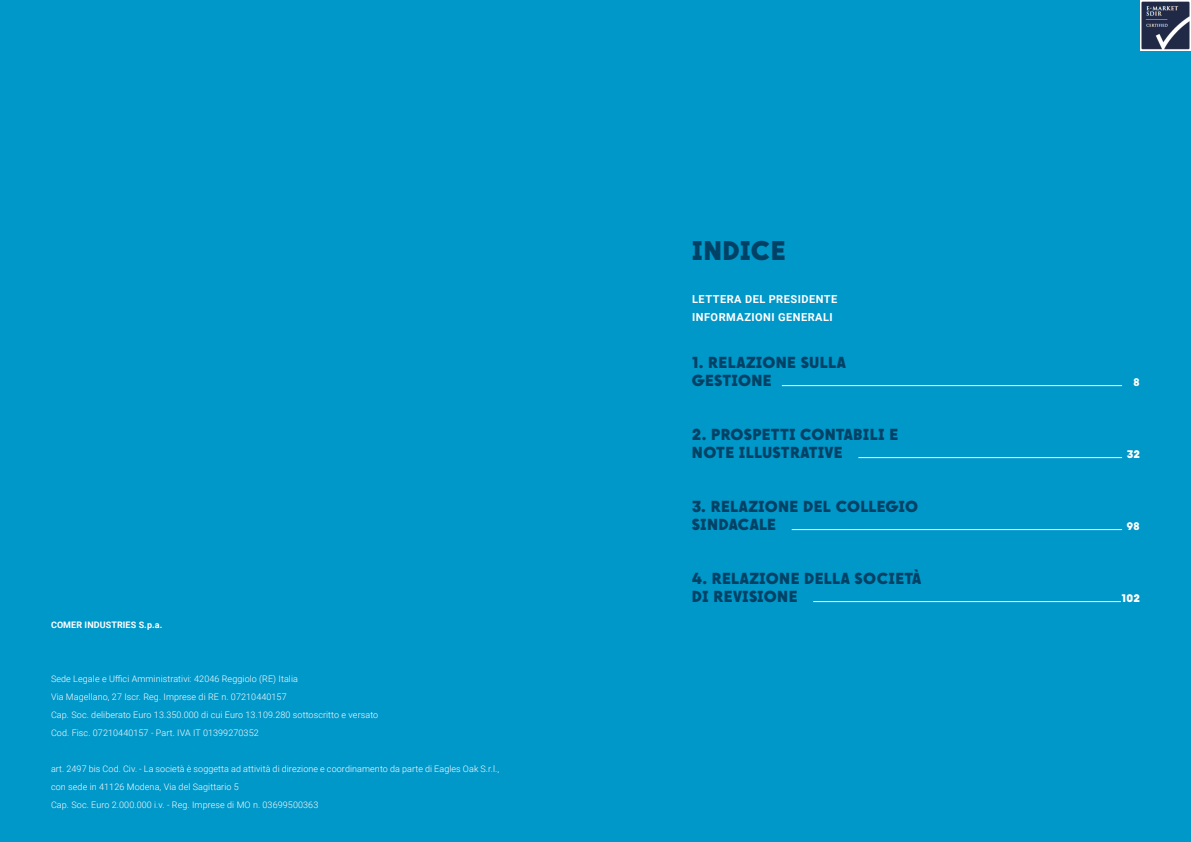
<style>
.page{position:relative;width:1191px;height:842px;background:#fff}
.page>*{position:absolute;margin:0;border:0;box-sizing:border-box;transform-origin:0 0}
.t1{font:700 27px "Sawton Industrial";letter-spacing:.02em;color:#004266}
.t2{font:700 16px/18px "Sawton Industrial";letter-spacing:.025em;color:#004266}
.t3{font:700 11px/18px "Roboto";letter-spacing:.045em;color:#fff}
.t4{font:700 11px "Sawton Industrial";letter-spacing:-.01em;color:#fff}
.t5{font:300 9px/18px "Roboto";letter-spacing:.01em;color:#fff}
.t6{font:700 9px "Roboto";letter-spacing:.01em;color:#fff}
</style>
<div class="page">
<div style="left:0;top:0;width:595px;height:842px;background:#0097c9"></div>
<div style="left:595px;top:0;width:596px;height:842px;background:#0097c9"></div>
<hr style="left:782px;top:385px;width:340px;height:1px;background:#fff">
<hr style="left:791px;top:529px;width:331px;height:1px;background:#fff">
<hr style="left:813px;top:601px;width:308px;height:1px;background:#fff">
<hr style="left:858px;top:457px;width:264px;height:1px;background:#fff">
<img style="left:1141px;top:0;width:50px;height:50px">
<p class="t6" style="left:51px;top:618px;width:113px">COMER INDUSTRIES S.p.a.</p>
<p class="t5" style="left:51px;top:669px;width:329px">Sede Legale e Uffici Amministrativi: 42046 Reggiolo (RE) Italia<br>Via Magellano, 27 Iscr. Reg. Imprese di RE n. 07210440157<br>Cap. Soc. deliberato Euro 13.350.000 di cui Euro 13.109.280 sottoscritto e versato Cod. Fisc. 07210440157 - Part. IVA IT 01399270352</p>
<p class="t5" style="left:51px;top:759px;width:449px">art. 2497 bis Cod. Civ. - La società è soggetta ad attività di direzione e coordinamento da parte di Eagles Oak S.r.l., con sede in 41126 Modena, Via del Sagittario 5<br>Cap. Soc. Euro 2.000.000 i.v. - Reg. Imprese di MO n. 03699500363</p>
<h1 class="t1" style="left:692px;top:235px;width:95px">INDICE</h1>
<p class="t3" style="left:692px;top:289px;width:147px">LETTERA DEL PRESIDENTE<br>INFORMAZIONI GENERALI</p>
<h2 class="t2" style="left:692px;top:353px;width:155px">1. RELAZIONE SULLA<br>GESTIONE</h2>
<h2 class="t2" style="left:692px;top:425px;width:208px">2. PROSPETTI CONTABILI E<br>NOTE ILLUSTRATIVE</h2>
<h2 class="t2" style="left:692px;top:497px;width:228px">3. RELAZIONE DEL COLLEGIO<br>SINDACALE</h2>
<h2 class="t2" style="left:692px;top:569px;width:231px">4. RELAZIONE DELLA SOCIETÀ<br>DI REVISIONE</h2>
<p class="t4" style="left:1133px;top:375px;width:8px">8</p>
<p class="t4" style="left:1126px;top:447px;width:15px">32</p>
<p class="t4" style="left:1126px;top:519px;width:15px">98</p>
<p class="t4" style="left:1121px;top:591px;width:20px">102</p>
</div>
